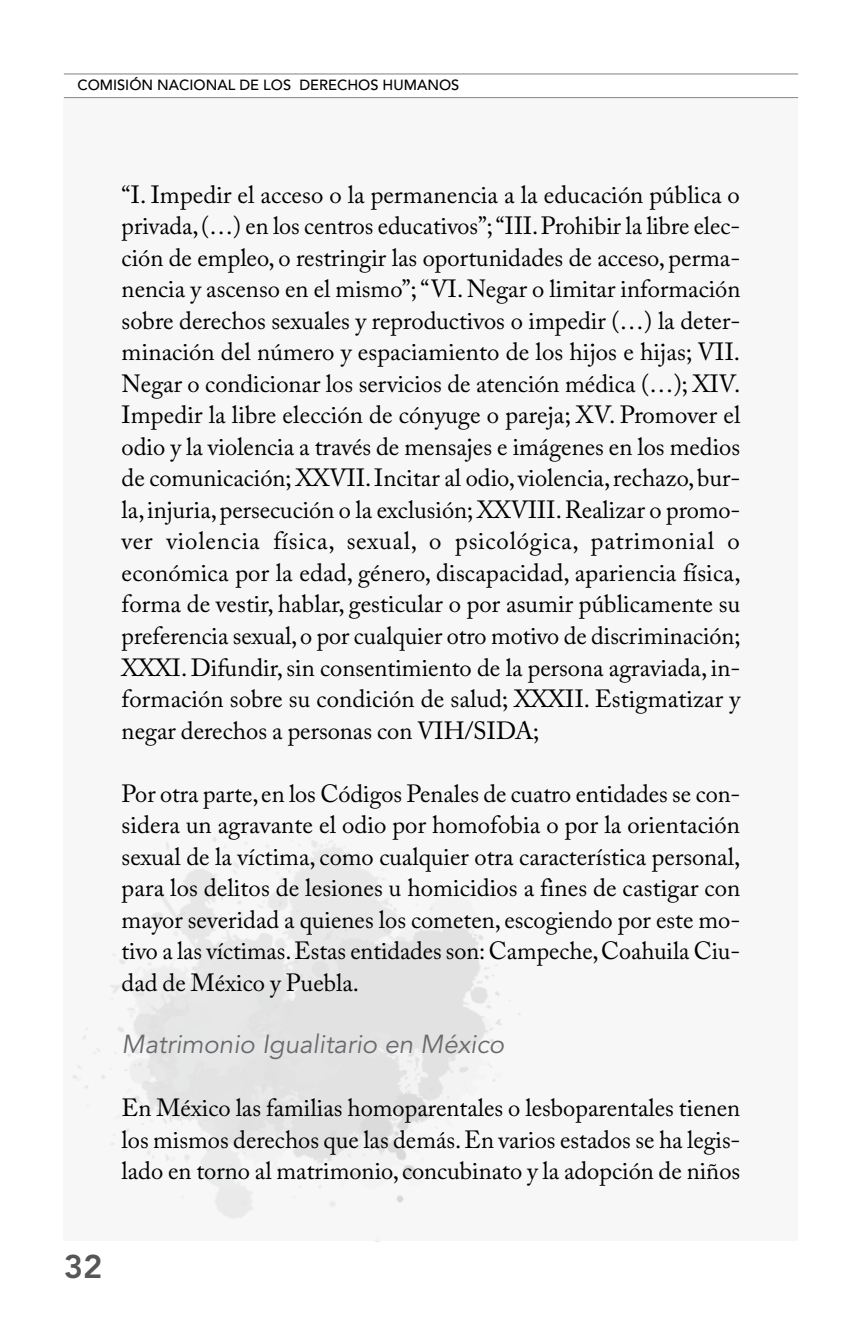
<style>
.page{position:relative;width:862px;height:1340px;background:#fff}
.page>*{position:absolute;margin:0;border:0;box-sizing:border-box;transform-origin:0 0}
.t1{font:800 32.62px "Avenir LT Std";color:#565659}
.t2{font:italic 25.88px "Avenir LT Std";color:#696a6d}
.t3{font:24.75px/31.5px "Adobe Caslon Pro";color:#000;text-align:justify}
.t4{font:500 14.62px "Avenir LT Std";color:#000}
</style>
<div class="page">
<div style="left:64px;top:99px;width:733px;height:1141px;background:#f6f6f6"></div>
<hr style="left:64px;top:73px;width:733px;height:1px;background:#8b8e90">
<hr style="left:64px;top:97px;width:733px;height:1px;background:#8b8e90">
<p class="t4" style="left:77px;top:77px;width:383px">COMISIÓN NACIONAL DE LOS DERECHOS HUMANOS</p>
<p class="t3" style="left:122px;top:178px;width:620px">“I. Impedir el acceso o la permanencia a la educación pública o privada, (…) en los centros educativos”; “III. Prohibir la libre elec&shy;ción de empleo, o restringir las oportunidades de acceso, perma&shy;nencia y ascenso en el mismo”; “VI. Negar o limitar información sobre derechos sexuales y reproductivos o impedir (…) la deter&shy;minación del número y espaciamiento de los hijos e hijas; VII.<br>Negar o condicionar los servicios de atención médica (…); XIV.<br>Impedir la libre elección de cónyuge o pareja; XV. Promover el odio y la violencia a través de mensajes e imágenes en los medios de comunicación; XXVII. Incitar al odio, violencia, rechazo, bur&shy;la, injuria, persecución o la exclusión; XXVIII. Realizar o promo&shy;ver violencia física, sexual, o psicológica, patrimonial o económica por la edad, género, discapacidad, apariencia física, forma de vestir, hablar, gesticular o por asumir públicamente su preferencia sexual, o por cualquier otro motivo de discriminación; XXXI. Difundir, sin consentimiento de la persona agraviada, in&shy;formación sobre su condición de salud; XXXII. Estigmatizar y negar derechos a personas con VIH/SIDA;</p>
<p class="t3" style="left:122px;top:777px;width:620px">Por otra parte, en los Códigos Penales de cuatro entidades se con&shy;sidera un agravante el odio por homofobia o por la orientación sexual de la víctima, como cualquier otra característica personal, para los delitos de lesiones u homicidios a fines de castigar con mayor severidad a quienes los cometen, escogiendo por este mo&shy;tivo a las víctimas. Estas entidades son: Campeche, Coahuila Ciu&shy;dad de México y Puebla.</p>
<p class="t2" style="left:122px;top:1029px;width:384px">Matrimonio Igualitario en México</p>
<p class="t3" style="left:122px;top:1091px;width:620px">En México las familias homoparentales o lesboparentales tienen los mismos derechos que las demás. En varios estados se ha legis&shy;lado en torno al matrimonio, concubinato y la adopción de niños</p>
<h1 class="t1" style="left:64px;top:1247px;width:40px">32</h1>
</div>
